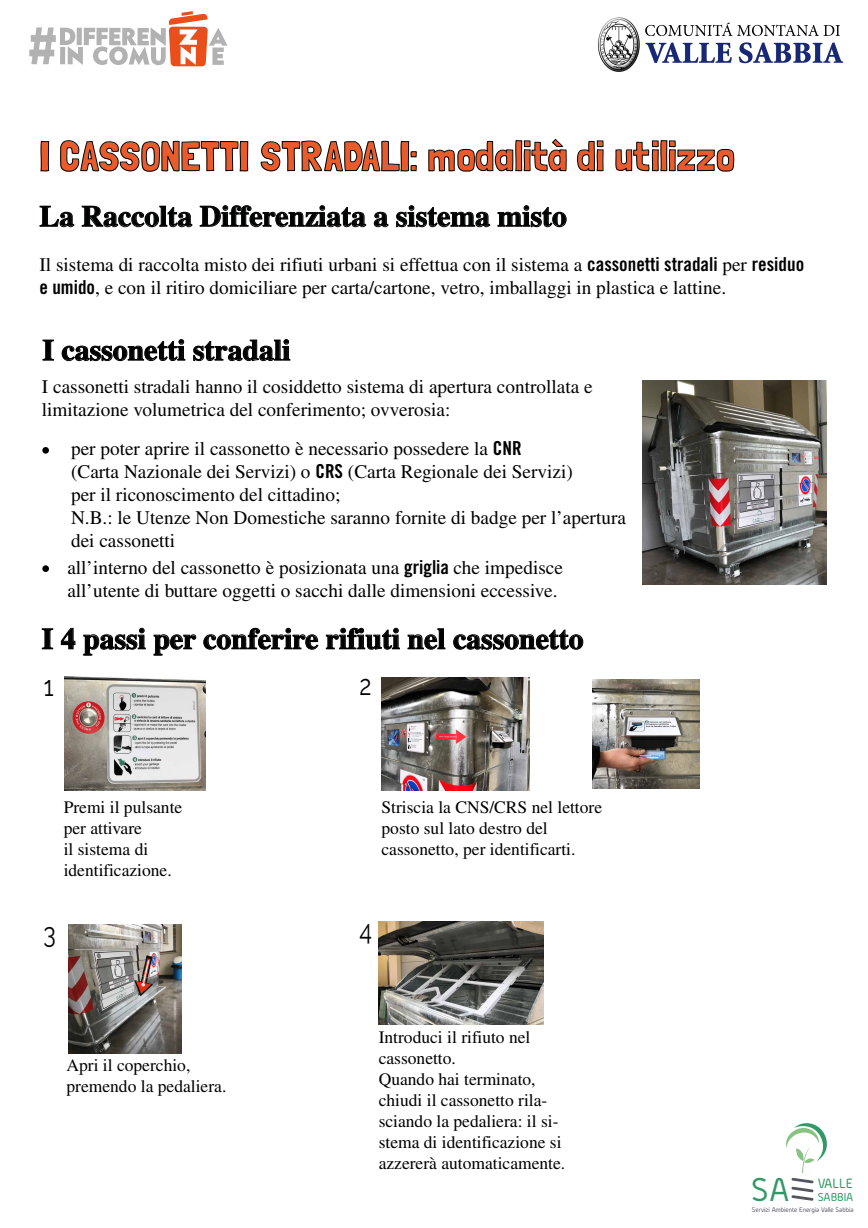
<style>
.page{position:relative;width:868px;height:1228px;background:#fff}
.page>*{position:absolute;margin:0;border:0;box-sizing:border-box;transform-origin:0 0}
.t1{font:41.3px "Londrina Solid";color:#ea5b2b}
.t2{font:34.55px "Gidolinya";color:#329966}
.t3{font:700 29.75px "Times";color:#000}
.t4{font:700 29.75px "Times";color:#010202}
.t5{font:28px "Raleway";color:#000;scale:.82 1}
.t6{font:19.25px/23.1px "Times";color:#000}
.t7{font:17.5px/21px "Times";color:#000}
.t8{font:14.1px "Gidolinya";letter-spacing:-.01em;color:#25945c}
.t9{font:12.04px "Gidolinya";letter-spacing:-.01em;color:#25945c}
.t10{font:7.07px "Gidolinya";color:#51565f}
.s1{font-family:"Trade Gothic Bold Cond Twenty"}
</style>
<div class="page">
<svg style="left:43px;top:340px;width:11px;height:20px"></svg>
<svg style="left:62px;top:339px;width:123px;height:22px"></svg>
<svg style="left:193px;top:339px;width:97px;height:22px"></svg>
<svg style="left:29px;top:11px;width:199px;height:55px"></svg>
<img style="left:598px;top:17px;width:246px;height:55px">
<svg style="left:42px;top:628px;width:11px;height:21px"></svg>
<svg style="left:61px;top:628px;width:14px;height:21px"></svg>
<svg style="left:83px;top:628px;width:63px;height:27px"></svg>
<svg style="left:154px;top:634px;width:42px;height:21px"></svg>
<svg style="left:204px;top:628px;width:114px;height:22px"></svg>
<svg style="left:326px;top:628px;width:74px;height:22px"></svg>
<svg style="left:408px;top:628px;width:37px;height:22px"></svg>
<svg style="left:453px;top:630px;width:130px;height:20px"></svg>
<svg style="left:786px;top:1123px;width:41px;height:78px"></svg>
<div style="left:42px;top:447px;width:7px;height:7px;background:#000;border-radius:50%"></div>
<img style="left:64px;top:677px;width:141px;height:114px">
<img style="left:382px;top:677px;width:147px;height:114px">
<img style="left:593px;top:679px;width:107px;height:109px">
<img style="left:68px;top:924px;width:114px;height:129px">
<svg style="left:134px;top:955px;width:19px;height:41px"></svg>
<img style="left:379px;top:922px;width:164px;height:102px">
<svg style="left:40px;top:141px;width:9px;height:30px"></svg>
<svg style="left:61px;top:140px;width:187px;height:32px"></svg>
<svg style="left:260px;top:141px;width:157px;height:30px"></svg>
<svg style="left:429px;top:139px;width:137px;height:33px"></svg>
<svg style="left:577px;top:141px;width:26px;height:30px"></svg>
<svg style="left:615px;top:140px;width:119px;height:32px"></svg>
<div style="left:42px;top:565px;width:7px;height:7px;background:#000;border-radius:50%"></div>
<svg style="left:40px;top:206px;width:34px;height:21px"></svg>
<svg style="left:82px;top:206px;width:110px;height:21px"></svg>
<svg style="left:200px;top:205px;width:166px;height:22px"></svg>
<svg style="left:374px;top:212px;width:15px;height:15px"></svg>
<svg style="left:396px;top:205px;width:94px;height:22px"></svg>
<svg style="left:498px;top:205px;width:68px;height:22px"></svg>
<img style="left:643px;top:380px;width:184px;height:204px">
<h1 class="t1" style="left:40px;top:132px;width:697px">I CASSONETTI STRADALI: modalità di utilizzo</h1>
<h3 class="t4" style="left:40px;top:188px;width:529px">La Raccolta Differenziata a sistema misto</h3>
<p class="t6" style="left:40px;top:253px;width:766px">Il sistema di raccolta misto dei rifiuti urbani si effettua con il sistema a <span class="s1">cassonetti stradali</span> per <span class="s1">residuo e umido</span>, e con il ritiro domiciliare per carta/cartone, vetro, imballaggi in plastica e lattine.</p>
<h3 class="t3" style="left:43px;top:322px;width:249px">I cassonetti stradali</h3>
<p class="t6" style="left:42px;top:375px;width:552px">I cassonetti stradali hanno il cosiddetto sistema di apertura controllata e limitazione volumetrica del conferimento; ovverosia:</p>
<p class="t6" style="left:71px;top:437px;width:556px">per poter aprire il cassonetto è necessario possedere la <span class="s1">CNR<br></span>(Carta Nazionale dei Servizi) o <span class="s1">CRS</span> (Carta Regionale dei Servizi)<br>per il riconoscimento del cittadino;<br>N.B.: le Utenze Non Domestiche saranno fornite di badge per l’apertura dei cassonetti</p>
<p class="t6" style="left:67px;top:556px;width:497px">all’interno del cassonetto è posizionata una <span class="s1">griglia</span> che impedisce all’utente di buttare oggetti o sacchi dalle dimensioni eccessive.</p>
<h3 class="t3" style="left:42px;top:610px;width:543px">I 4 passi per conferire rifiuti nel cassonetto</h3>
<h3 class="t5" style="left:44px;top:670px;width:14px">1</h3>
<h3 class="t5" style="left:359px;top:669px;width:16px">2</h3>
<p class="t7" style="left:64px;top:796px;width:120px">Premi il pulsante per attivare<br>il sistema di identificazione.</p>
<p class="t7" style="left:382px;top:796px;width:222px">Striscia la CNS/CRS nel lettore posto sul lato destro del cassonetto, per identificarti.</p>
<h3 class="t5" style="left:43px;top:917px;width:17px">3</h3>
<h3 class="t5" style="left:359px;top:914px;width:17px">4</h3>
<p class="t7" style="left:66px;top:1054px;width:161px">Apri il coperchio, premendo la pedaliera.</p>
<p class="t7" style="left:379px;top:1027px;width:188px">Introduci il rifiuto nel cassonetto.<br>Quando hai terminato, chiudi il cassonetto rila&shy;sciando la pedaliera: il si&shy;stema di identificazione si azzererà automaticamente.</p>
<h2 class="t2" style="left:751px;top:1170px;width:40px">SA</h2>
<p class="t8" style="left:818px;top:1176px;width:37px">VALLE</p>
<p class="t9" style="left:818px;top:1190px;width:37px">SABBIA</p>
<p class="t10" style="left:752px;top:1206px;width:103px">Servizi Ambiente Energia Valle Sabbia</p>
</div>
